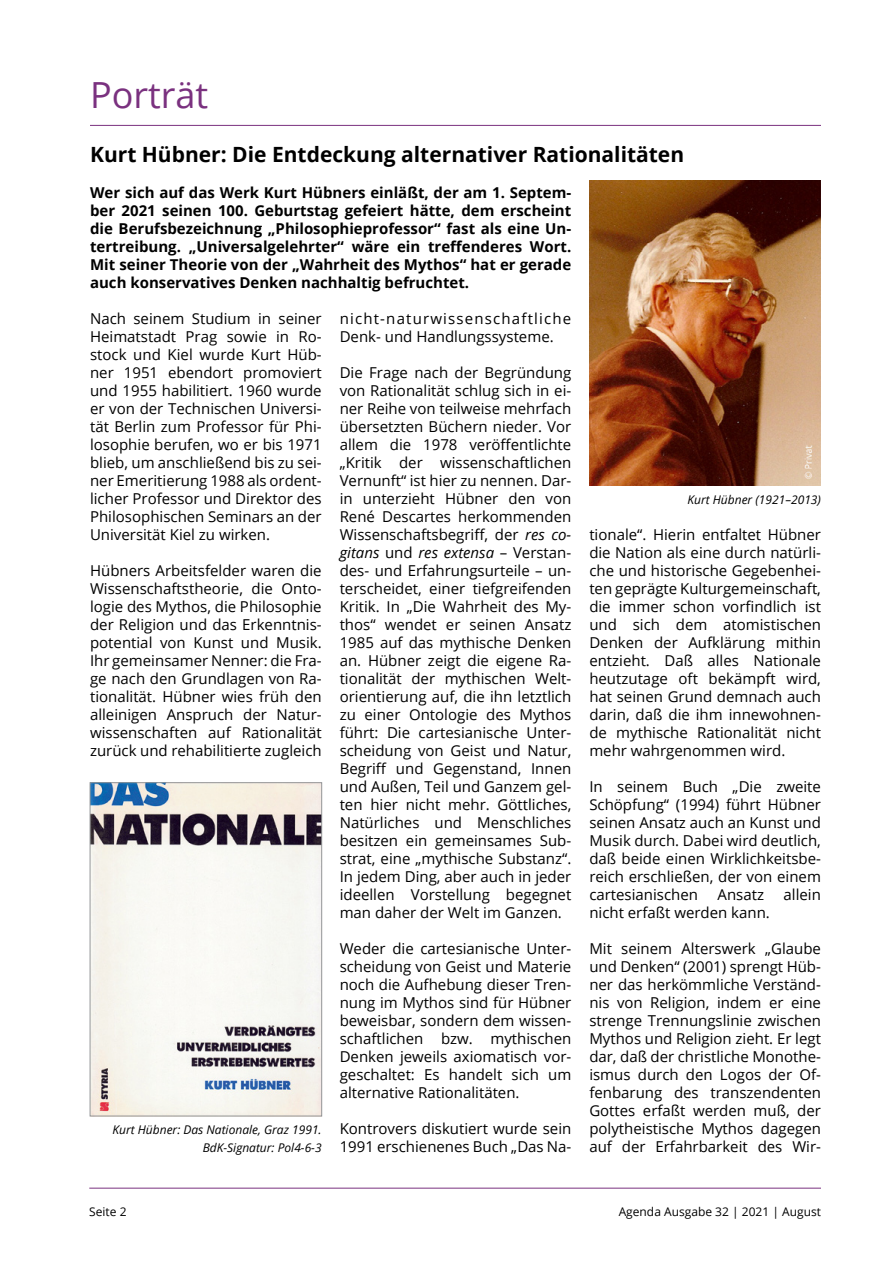
<style>
.page{position:relative;width:893px;height:1263px;background:#fff}
.page>*{position:absolute;margin:0;border:0;box-sizing:border-box;transform-origin:0 0}
.t1{font:36px "Open Sans";color:#7a317f}
.t2{font:700 21px "Open Sans";color:#000}
.t3{font:15px/18px "Open Sans";color:#000;text-align:justify}
.t4{font:700 15px/18px "Open Sans";color:#000;text-align:justify}
.t5{font:15px/18px "Open Sans";letter-spacing:.08em;color:#000}
.t6{font:italic 12px/18px "Open Sans";color:#000;text-align:right}
.t7{font:12px "Open Sans";color:#000}
.s1{font-style:italic}
</style>
<div class="page">
<hr style="left:89px;top:1188px;width:732px;height:1px;background:#7a317f">
<hr style="left:90px;top:125px;width:731px;height:1px;background:#7a317f">
<img style="left:589px;top:180px;width:232px;height:306px">
<img style="left:92px;top:784px;width:228px;height:330px">
<div style="left:90px;top:782px;width:232px;height:334px;border:1px solid #949698"></div>
<h1 class="t1" style="left:90px;top:70px;width:120px">Porträt</h1>
<h2 class="t2" style="left:90px;top:140px;width:596px">Kurt Hübner: Die Entdeckung alternativer Rationalitäten</h2>
<p class="t4" style="left:90px;top:183px;width:483px">Wer sich auf das Werk Kurt Hübners einläßt, der am 1. Septem&shy;ber 2021 seinen 100. Geburtstag gefeiert hätte, dem erscheint die Berufsbezeichnung „Philosophieprofessor“ fast als eine Un&shy;tertreibung. „Universalgelehrter“ wäre ein treffenderes Wort.<br>Mit seiner Theorie von der „Wahrheit des Mythos“ hat er gerade auch konservatives Denken nachhaltig befruchtet.</p>
<p class="t3" style="left:90px;top:309px;width:233px">Nach seinem Studium in seiner Heimatstadt Prag sowie in Ro&shy;stock und Kiel wurde Kurt Hüb&shy;ner 1951 ebendort promoviert und 1955 habilitiert. 1960 wurde er von der Technischen Universi&shy;tät Berlin zum Professor für Phi&shy;losophie berufen, wo er bis 1971 blieb, um anschließend bis zu sei&shy;ner Emeritierung 1988 als ordent&shy;licher Professor und Direktor des Philosophischen Seminars an der Universität Kiel zu wirken.</p>
<p class="t3" style="left:90px;top:561px;width:233px">Hübners Arbeitsfelder waren die Wissenschaftstheorie, die Onto&shy;logie des Mythos, die Philosophie der Religion und das Erkenntnis&shy;potential von Kunst und Musik.<br>Ihr gemeinsamer Nenner: die Fra&shy;ge nach den Grundlagen von Ra&shy;tionalität. Hübner wies früh den alleinigen Anspruch der Natur&shy;wissenschaften auf Rationalität zurück und rehabilitierte zugleich</p>
<p class="t5" style="left:340px;top:309px;width:233px">nicht-naturwissenschaftliche<br>Denk- und Handlungssysteme.</p>
<p class="t3" style="left:340px;top:363px;width:233px">Die Frage nach der Begründung von Rationalität schlug sich in ei&shy;ner Reihe von teilweise mehrfach übersetzten Büchern nieder. Vor allem die 1978 veröffentlichte „Kritik der wissenschaftlichen Vernunft“ ist hier zu nennen. Dar&shy;in unterzieht Hübner den von René Descartes herkommenden Wissenschaftsbegriff, der <span class="s1">res co&shy;gitans</span> und <span class="s1">res extensa</span> – Verstan&shy;des- und Erfahrungsurteile – un&shy;terscheidet, einer tiefgreifenden Kritik. In „Die Wahrheit des My&shy;thos“ wendet er seinen Ansatz 1985 auf das mythische Denken an. Hübner zeigt die eigene Ra&shy;tionalität der mythischen Welt&shy;orientierung auf, die ihn letztlich zu einer Ontologie des Mythos führt: Die cartesianische Unter&shy;scheidung von Geist und Natur, Begriff und Gegenstand, Innen und Außen, Teil und Ganzem gel&shy;ten hier nicht mehr. Göttliches, Natürliches und Menschliches besitzen ein gemeinsames Sub&shy;strat, eine „mythische Substanz“.<br>In jedem Ding, aber auch in jeder ideellen Vorstellung begegnet man daher der Welt im Ganzen.</p>
<p class="t3" style="left:340px;top:939px;width:233px">Weder die cartesianische Unter&shy;scheidung von Geist und Materie noch die Aufhebung dieser Tren&shy;nung im Mythos sind für Hübner beweisbar, sondern dem wissen&shy;schaftlichen bzw. mythischen Denken jeweils axiomatisch vor&shy;geschaltet: Es handelt sich um alternative Rationalitäten.</p>
<p class="t3" style="left:340px;top:1119px;width:233px">Kontrovers diskutiert wurde sein<br>1991 erschienenes Buch „Das Na-</p>
<p class="t6" style="left:687px;top:490px;width:135px">Kurt Hübner (1921–2013)</p>
<p class="t3" style="left:589px;top:525px;width:233px">tionale“. Hierin entfaltet Hübner die Nation als eine durch natürli&shy;che und historische Gegebenhei&shy;ten geprägte Kulturgemeinschaft, die immer schon vorfindlich ist und sich dem atomistischen Denken der Aufklärung mithin entzieht. Daß alles Nationale heutzutage oft bekämpft wird, hat seinen Grund demnach auch darin, daß die ihm innewohnen&shy;de mythische Rationalität nicht mehr wahrgenommen wird.</p>
<p class="t3" style="left:589px;top:777px;width:233px">In seinem Buch „Die zweite Schöpfung“ (1994) führt Hübner seinen Ansatz auch an Kunst und Musik durch. Dabei wird deutlich, daß beide einen Wirklichkeitsbe&shy;reich erschließen, der von einem cartesianischen</p>
<p class="t3" style="left:718px;top:885px;width:48px">Ansatz</p>
<p class="t3" style="left:784px;top:885px;width:39px">allein</p>
<p class="t3" style="left:589px;top:903px;width:182px">nicht erfaßt werden kann.</p>
<p class="t3" style="left:589px;top:939px;width:233px">Mit seinem Alterswerk „Glaube und Denken“ (2001) sprengt Hüb&shy;ner das herkömmliche Verständ&shy;nis von Religion, indem er eine strenge Trennungslinie zwischen Mythos und Religion zieht. Er legt dar, daß der christliche Monothe&shy;ismus durch den Logos der Of&shy;fenbarung des transzendenten Gottes erfaßt werden muß, der polytheistische Mythos dagegen auf der Erfahrbarkeit des Wir-</p>
<p class="t6" style="left:112px;top:1120px;width:211px">Kurt Hübner: Das Nationale, Graz 1991.<br>BdK-Signatur: Pol4-6-3</p>
<p class="t7" style="left:89px;top:1203px;width:39px">Seite 2</p>
<p class="t7" style="left:619px;top:1203px;width:204px">Agenda Ausgabe 32 | 2021 | August</p>
</div>
